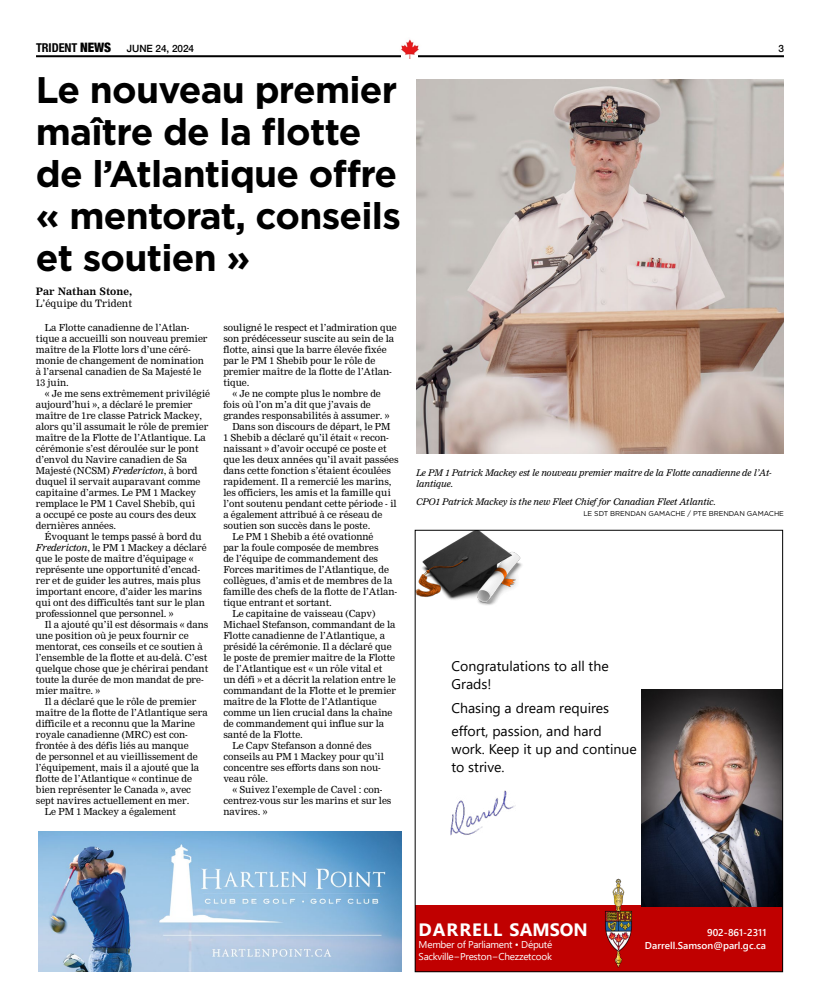
<style>
.page{position:relative;width:820px;height:1008px;background:#fff}
.page>*{position:absolute;margin:0;border:0;box-sizing:border-box;transform-origin:0 0}
.t1{font:700 37px/42px "Gotham";letter-spacing:-.02em;color:#000}
.t2{font:700 17.9px "Segoe UI";letter-spacing:.05em;color:#fff}
.t3{font:14px "Segoe UI";color:#000}
.t4{font:13.9px/17.6px "Segoe UI";color:#000}
.t5{font:500 10px "Helvetica Neue";letter-spacing:-.005em;color:#000}
.t6{font:10px "Nimrod";color:#000}
.t7{font:700 10px "Nimrod";color:#000}
.t8{font:9.9px/11.5px "Segoe UI";letter-spacing:-.025em;color:#fff}
.t9{font:600 9.9px/12.6px "Segoe UI";color:#fff;text-align:right}
.t10{font:9.5px/11px "Nimrod";letter-spacing:-.005em;color:#000}
.t11{font:italic 9px/11px "Nimrod";letter-spacing:-.01em;color:#000}
.t12{font:7px "Gotham";letter-spacing:-.01em;color:#000}
.s1{font-family:"Helvetica Neue LT Std";font-weight:700;font-stretch:condensed;font-size:12.2px}
.s2{font-weight:900;font-stretch:condensed;font-size:13px}
.s3{font-style:italic}
</style>
<div class="page">
<hr style="left:36px;top:55px;width:747px;height:2px;background:#000">
<img style="left:399px;top:39px;width:22px;height:20px">
<div style="left:417px;top:905px;width:363px;height:65px;background:#c00000"></div>
<img style="left:603px;top:879px;width:30px;height:88px">
<img style="left:450px;top:790px;width:66px;height:46px">
<img style="left:417px;top:532px;width:105px;height:73px">
<img style="left:641px;top:690px;width:139px;height:216px">
<img style="left:416px;top:79px;width:367px;height:375px">
<img style="left:38px;top:831px;width:364px;height:141px">
<p class="t5" style="left:36px;top:40px;width:160px"><span class="s1">TRIDENT</span> <span class="s2">NEWS</span> JUNE 24, 2024</p>
<p class="t5" style="left:778px;top:41px;width:7px">3</p>
<h1 class="t1" style="left:36px;top:68px;width:366px">Le nouveau premier maître de la flotte de l’Atlantique offre « mentorat, conseils et soutien »</h1>
<p class="t7" style="left:36px;top:285px;width:98px">Par Nathan Stone,</p>
<p class="t6" style="left:36px;top:297px;width:98px">L’équipe du Trident</p>
<p class="t10" style="left:36px;top:322px;width:173px;text-indent:9px">La Flotte canadienne de l’Atlan&shy;tique a accueilli son nouveau premier maître de la Flotte lors d’une céré&shy;monie de changement de nomination à l’arsenal canadien de Sa Majesté le<br>13 juin.</p>
<p class="t10" style="left:36px;top:388px;width:176px;text-indent:9px">« Je me sens extrêmement privilégié aujourd’hui », a déclaré le premier maître de 1re classe Patrick Mackey, alors qu’il assumait le rôle de premier maître de la Flotte de l’Atlantique. La cérémonie s’est déroulée sur le pont d’envol du Navire canadien de Sa Majesté (NCSM) <span class="s3">Fredericton</span>, à bord duquel il servait auparavant comme capitaine d’armes. Le PM 1 Mackey remplace le PM 1 Cavel Shebib, qui<br>a occupé ce poste au cours des deux dernières années.</p>
<p class="t10" style="left:36px;top:531px;width:172px;text-indent:9px">Évoquant le temps passé à bord du <span class="s3">Fredericton</span>, le PM 1 Mackey a déclaré que le poste de maître d’équipage « représente une opportunité d’encad&shy;rer et de guider les autres, mais plus important encore, d’aider les marins qui ont des difficultés tant sur le plan professionnel que personnel. »</p>
<p class="t10" style="left:36px;top:619px;width:174px;text-indent:9px">Il a ajouté qu’il est désormais « dans une position où je peux fournir ce mentorat, ces conseils et ce soutien à l’ensemble de la flotte et au-delà. C’est quelque chose que je chérirai pendant toute la durée de mon mandat de pre&shy;mier maître. »</p>
<p class="t10" style="left:45px;top:696px;width:153px">Il a déclaré que le rôle de premier</p>
<p class="t10" style="left:36px;top:707px;width:173px">maître de la flotte de l’Atlantique sera</p>
<p class="t10" style="left:36px;top:718px;width:161px">difficile et a reconnu que la Marine</p>
<p class="t10" style="left:36px;top:729px;width:153px">royale canadienne (MRC) est con-</p>
<p class="t10" style="left:36px;top:740px;width:154px">frontée à des défis liés au manque</p>
<p class="t10" style="left:36px;top:751px;width:163px">de personnel et au vieillissement de</p>
<p class="t10" style="left:36px;top:762px;width:165px">l’équipement, mais il a ajouté que la</p>
<p class="t10" style="left:36px;top:773px;width:158px">flotte de l’Atlantique « continue de</p>
<p class="t10" style="left:36px;top:784px;width:157px">bien représenter le Canada », avec</p>
<p class="t10" style="left:36px;top:795px;width:155px">sept navires actuellement en mer.</p>
<p class="t10" style="left:45px;top:806px;width:133px">Le PM 1 Mackey a également</p>
<p class="t10" style="left:223px;top:322px;width:175px">souligné le respect et l’admiration que</p>
<p class="t10" style="left:223px;top:333px;width:172px">son prédécesseur suscite au sein de la</p>
<p class="t10" style="left:223px;top:344px;width:165px">flotte, ainsi que la barre élevée fixée</p>
<p class="t10" style="left:223px;top:355px;width:153px">par le PM 1 Shebib pour le rôle de</p>
<p class="t10" style="left:223px;top:366px;width:170px">premier maître de la flotte de l’Atlan-</p>
<p class="t10" style="left:223px;top:377px;width:28px">tique.</p>
<p class="t10" style="left:232px;top:388px;width:150px">« Je ne compte plus le nombre de</p>
<p class="t10" style="left:223px;top:399px;width:149px">fois où l’on m’a dit que j’avais de</p>
<p class="t10" style="left:223px;top:410px;width:168px">grandes responsabilités à assumer. »</p>
<p class="t10" style="left:232px;top:421px;width:160px">Dans son discours de départ, le PM</p>
<p class="t10" style="left:223px;top:432px;width:167px">1 Shebib a déclaré qu’il était « recon-</p>
<p class="t10" style="left:223px;top:443px;width:165px">naissant » d’avoir occupé ce poste et</p>
<p class="t10" style="left:223px;top:454px;width:177px">que les deux années qu’il avait passées</p>
<p class="t10" style="left:223px;top:465px;width:169px">dans cette fonction s’étaient écoulées</p>
<p class="t10" style="left:223px;top:476px;width:170px">rapidement. Il a remercié les marins,</p>
<p class="t10" style="left:223px;top:487px;width:169px">les officiers, les amis et la famille qui</p>
<p class="t10" style="left:223px;top:498px;width:175px">l’ont soutenu pendant cette période - il</p>
<p class="t10" style="left:223px;top:509px;width:160px">a également attribué à ce réseau de</p>
<p class="t10" style="left:223px;top:520px;width:148px">soutien son succès dans le poste.</p>
<p class="t10" style="left:232px;top:531px;width:143px">Le PM 1 Shebib a été ovationné</p>
<p class="t10" style="left:223px;top:542px;width:157px">par la foule composée de membres</p>
<p class="t10" style="left:223px;top:553px;width:156px">de l’équipe de commandement des</p>
<p class="t10" style="left:223px;top:564px;width:167px">Forces maritimes de l’Atlantique, de</p>
<p class="t10" style="left:223px;top:575px;width:170px">collègues, d’amis et de membres de la</p>
<p class="t10" style="left:223px;top:586px;width:175px">famille des chefs de la flotte de l’Atlan-</p>
<p class="t10" style="left:223px;top:597px;width:110px">tique entrant et sortant.</p>
<p class="t10" style="left:232px;top:608px;width:145px">Le capitaine de vaisseau (Capv)</p>
<p class="t10" style="left:223px;top:619px;width:174px">Michael Stefanson, commandant de la</p>
<p class="t10" style="left:223px;top:630px;width:163px">Flotte canadienne de l’Atlantique, a</p>
<p class="t10" style="left:223px;top:641px;width:170px">présidé la cérémonie. Il a déclaré que</p>
<p class="t10" style="left:223px;top:652px;width:173px">le poste de premier maître de la Flotte</p>
<p class="t10" style="left:223px;top:663px;width:160px">de l’Atlantique est « un rôle vital et</p>
<p class="t10" style="left:223px;top:674px;width:174px">un défi » et a décrit la relation entre le</p>
<p class="t10" style="left:223px;top:685px;width:174px">commandant de la Flotte et le premier</p>
<p class="t10" style="left:223px;top:696px;width:155px">maître de la Flotte de l’Atlantique</p>
<p class="t10" style="left:223px;top:707px;width:171px">comme un lien crucial dans la chaîne</p>
<p class="t10" style="left:223px;top:718px;width:162px">de commandement qui influe sur la</p>
<p class="t10" style="left:223px;top:729px;width:81px">santé de la Flotte.</p>
<p class="t10" style="left:232px;top:740px;width:141px">Le Capv Stefanson a donné des</p>
<p class="t10" style="left:223px;top:751px;width:162px">conseils au PM 1 Mackey pour qu’il</p>
<p class="t10" style="left:223px;top:762px;width:159px">concentre ses efforts dans son nou-</p>
<p class="t10" style="left:223px;top:773px;width:46px">veau rôle.</p>
<p class="t10" style="left:232px;top:784px;width:152px">« Suivez l’exemple de Cavel : con-</p>
<p class="t10" style="left:223px;top:795px;width:170px">centrez-vous sur les marins et sur les</p>
<p class="t10" style="left:223px;top:806px;width:46px">navires. »</p>
<p class="t11" style="left:416px;top:467px;width:357px">Le PM 1 Patrick Mackey est le nouveau premier maître de la Flotte canadienne de l’At&shy;lantique.</p>
<p class="t11" style="left:416px;top:496px;width:301px">CPO1 Patrick Mackey is the new Fleet Chief for Canadian Fleet Atlantic.</p>
<p class="t12" style="left:583px;top:509px;width:202px">LE SDT BRENDAN GAMACHE / PTE BRENDAN GAMACHE</p>
<h3 class="t4" style="left:451px;top:656px;width:159px">Congratulations to all the<br>Grads!</h3>
<h3 class="t4" style="left:451px;top:695px;width:159px;line-height:23.7px">Chasing a dream requires effort, passion, and hard</h3>
<h3 class="t4" style="left:451px;top:739px;width:187px">work. Keep it up and continue</h3>
<h3 class="t3" style="left:451px;top:754px;width:54px">to strive.</h3>
<h2 class="t2" style="left:418px;top:913px;width:171px">DARRELL SAMSON</h2>
<p class="t8" style="left:418px;top:938px;width:135px">Member of Parliament • Député<br>Sackville−Preston−Chezzetcook</p>
<p class="t9" style="left:644px;top:926px;width:123px">902-861-2311<br>Darrell.Samson@parl.gc.ca</p>
</div>
